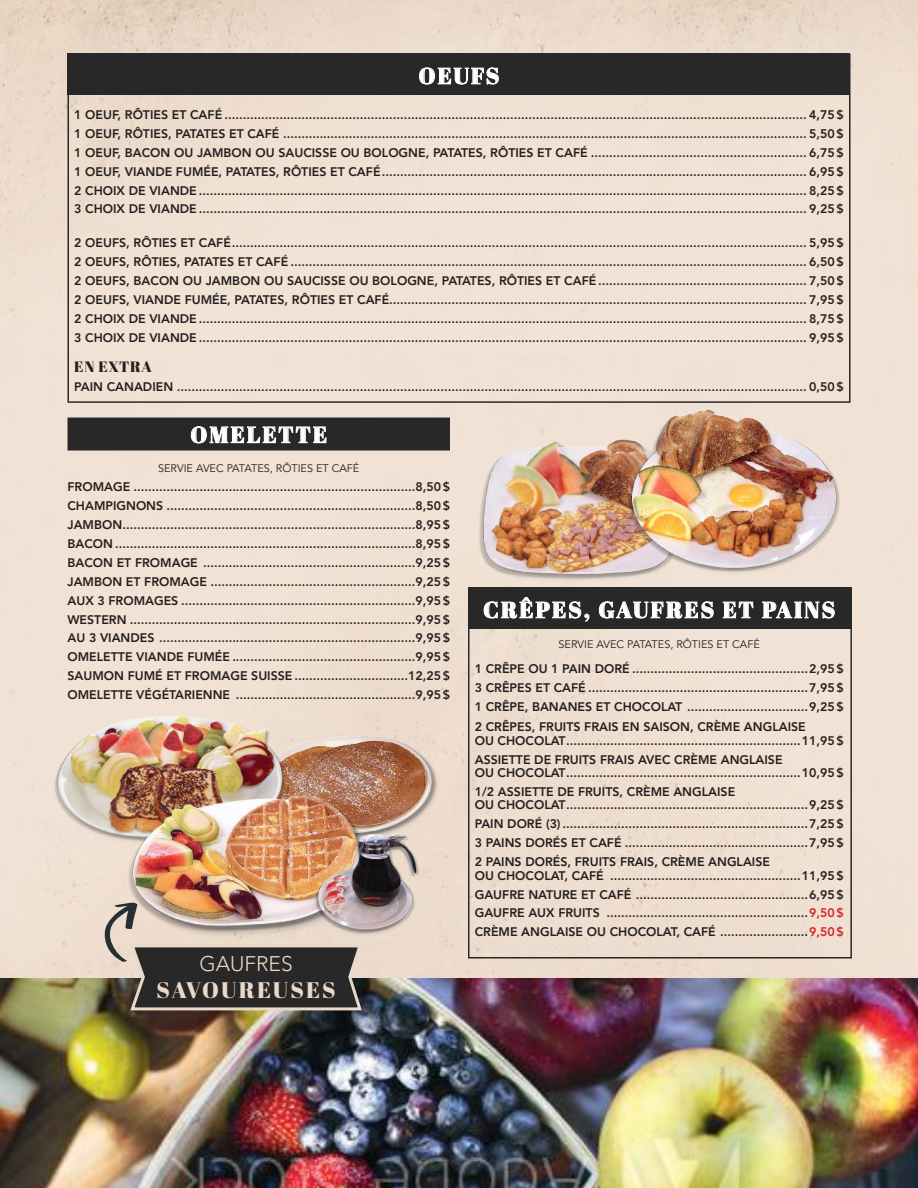
<style>
.page{position:relative;width:918px;height:1188px;background:#fff}
.page>*{position:absolute;margin:0;border:0;box-sizing:border-box;transform-origin:0 0}
.t1{font:22.5px "Abril Fatface";letter-spacing:.1em;color:#fff}
.t2{font:22.5px "Abril Fatface";letter-spacing:.09em;color:#ead9c8}
.t3{font:300 21px "Avenir LT Std";color:#ead9c8}
.t4{font:15px "Abril Fatface";letter-spacing:.04em;color:#241f1f}
.t5{font:800 12.3px/18.9px "Avenir LT Std";color:#241f1f;text-align:justify}
.t6{font:10.8px "Avenir LT Std";color:#241f1f}
.s1{color:#d42429}
</style>
<div class="page">
<img style="left:0;top:0;width:918px;height:978px">
<img style="left:0;top:978px;width:918px;height:210px">
<img style="left:467px;top:428px;width:236px;height:178px">
<img style="left:626px;top:394px;width:234px;height:190px">
<div style="left:68px;top:54px;width:782px;height:41px;background:#282829"></div>
<div style="left:468px;top:588px;width:384px;height:41px;background:#282829"></div>
<svg style="left:419px;top:67px;width:80px;height:18px"></svg>
<div style="left:68px;top:418px;width:382px;height:33px;background:#282829"></div>
<svg style="left:191px;top:415px;width:136px;height:29px"></svg>
<svg style="left:483px;top:597px;width:107px;height:25px"></svg>
<svg style="left:599px;top:601px;width:115px;height:18px"></svg>
<svg style="left:722px;top:601px;width:32px;height:18px"></svg>
<svg style="left:762px;top:601px;width:73px;height:18px"></svg>
<img style="left:311px;top:702px;width:140px;height:104px">
<img style="left:25px;top:683px;width:286px;height:186px">
<div style="left:68px;top:54px;width:782px;height:349px;border:2px solid #282829"></div>
<div style="left:468px;top:588px;width:384px;height:370px;border:2px solid #282829"></div>
<img style="left:107px;top:768px;width:273px;height:135px">
<img style="left:294px;top:806px;width:157px;height:148px">
<svg style="left:102px;top:903px;width:262px;height:109px;background:#7c736c"></svg>
<h1 class="t1" style="left:419px;top:60px;width:82px">OEUFS</h1>
<p class="t5" style="left:74px;top:105px;width:771px">1 OEUF, RÔTIES ET CAFÉ ............................................................................................................................................................... 4,75$ 1 OEUF, RÔTIES, PATATES ET CAFÉ ............................................................................................................................................... 5,50$ 1 OEUF, BACON OU JAMBON OU SAUCISSE OU BOLOGNE, PATATES, RÔTIES ET CAFÉ</p>
<p class="t5" style="left:809px;top:143px;width:36px">6,75$</p>
<p class="t5" style="left:74px;top:162px;width:308px">1 OEUF, VIANDE FUMÉE, PATATES, RÔTIES ET CAFÉ</p>
<p class="t5" style="left:74px;top:162px;width:771px;text-indent:735px">6,95$ 2 CHOIX DE VIANDE ...................................................................................................................................................................... 8,25$ 3 CHOIX DE VIANDE ...................................................................................................................................................................... 9,25$</p>
<p class="t5" style="left:74px;top:234px;width:771px">2 OEUFS, RÔTIES ET CAFÉ............................................................................................................................................................. 5,95$ 2 OEUFS, RÔTIES, PATATES ET CAFÉ ............................................................................................................................................. 6,50$ 2 OEUFS, BACON OU JAMBON OU SAUCISSE OU BOLOGNE, PATATES, RÔTIES ET CAFÉ......................................................... 7,50$ 2 OEUFS, VIANDE FUMÉE, PATATES, RÔTIES ET CAFÉ</p>
<p class="t5" style="left:74px;top:290px;width:771px;text-indent:735px">7,95$ 2 CHOIX DE VIANDE ...................................................................................................................................................................... 8,75$ 3 CHOIX DE VIANDE ...................................................................................................................................................................... 9,95$</p>
<p class="t4" style="left:74px;top:356px;width:79px">EN EXTRA</p>
<p class="t5" style="left:74px;top:377px;width:771px">PAIN CANADIEN ............................................................................................................................................................................ 0,50$</p>
<h1 class="t1" style="left:190px;top:419px;width:138px">OMELETTE</h1>
<p class="t6" style="left:158px;top:462px;width:203px">SERVIE AVEC PATATES, RÔTIES ET CAFÉ</p>
<p class="t5" style="left:68px;top:478px;width:384px">FROMAGE .............................................................................8,50$ CHAMPIGNONS ....................................................................8,50$ JAMBON................................................................................8,95$ BACON ..................................................................................8,95$ BACON ET FROMAGE ..........................................................9,25$ JAMBON ET FROMAGE ........................................................9,25$ AUX 3 FROMAGES ................................................................9,95$ WESTERN ..............................................................................9,95$ AU 3 VIANDES ......................................................................9,95$ OMELETTE VIANDE FUMÉE ..................................................9,95$ SAUMON FUMÉ ET FROMAGE SUISSE ...............................12,25$ OMELETTE VÉGÉTARIENNE .................................................9,95$</p>
<h1 class="t1" style="left:483px;top:594px;width:353px">CRÊPES, GAUFRES ET PAINS</h1>
<p class="t6" style="left:559px;top:638px;width:203px">SERVIE AVEC PATATES, RÔTIES ET CAFÉ</p>
<p class="t5" style="left:475px;top:659px;width:370px">1 CRÊPE OU 1 PAIN DORÉ ................................................2,95$ 3 CRÊPES ET CAFÉ ............................................................7,95$ 1 CRÊPE, BANANES ET CHOCOLAT .................................9,25$</p>
<p class="t5" style="left:475px;top:720px;width:370px;line-height:13.5px">2 CRÊPES, FRUITS FRAIS EN SAISON, CRÈME ANGLAISE<br>OU CHOCOLAT................................................................11,95$</p>
<p class="t5" style="left:475px;top:753px;width:370px;line-height:13.5px">ASSIETTE DE FRUITS FRAIS AVEC CRÈME ANGLAISE<br>OU CHOCOLAT................................................................10,95$</p>
<p class="t5" style="left:475px;top:785px;width:371px;line-height:13.5px">1/2 ASSIETTE DE FRUITS, CRÈME ANGLAISE<br>OU CHOCOLAT..................................................................9,25$</p>
<p class="t5" style="left:475px;top:815px;width:370px">PAIN DORÉ (3) ...................................................................7,25$ 3 PAINS DORÉS ET CAFÉ ..................................................7,95$ 2 PAINS DORÉS, FRUITS FRAIS, CRÈME ANGLAISE</p>
<p class="t5" style="left:475px;top:866px;width:370px">OU CHOCOLAT, CAFÉ ....................................................11,95$ GAUFRE NATURE ET CAFÉ ...............................................6,95$ GAUFRE AUX FRUITS .......................................................<span class="s1">9,50$ </span>CRÈME ANGLAISE OU CHOCOLAT, CAFÉ ........................<span class="s1">9,50$</span></p>
<h2 class="t3" style="left:199px;top:951px;width:95px">GAUFRES</h2>
<h1 class="t2" style="left:157px;top:974px;width:181px">SAVOUREUSES</h1>
</div>
